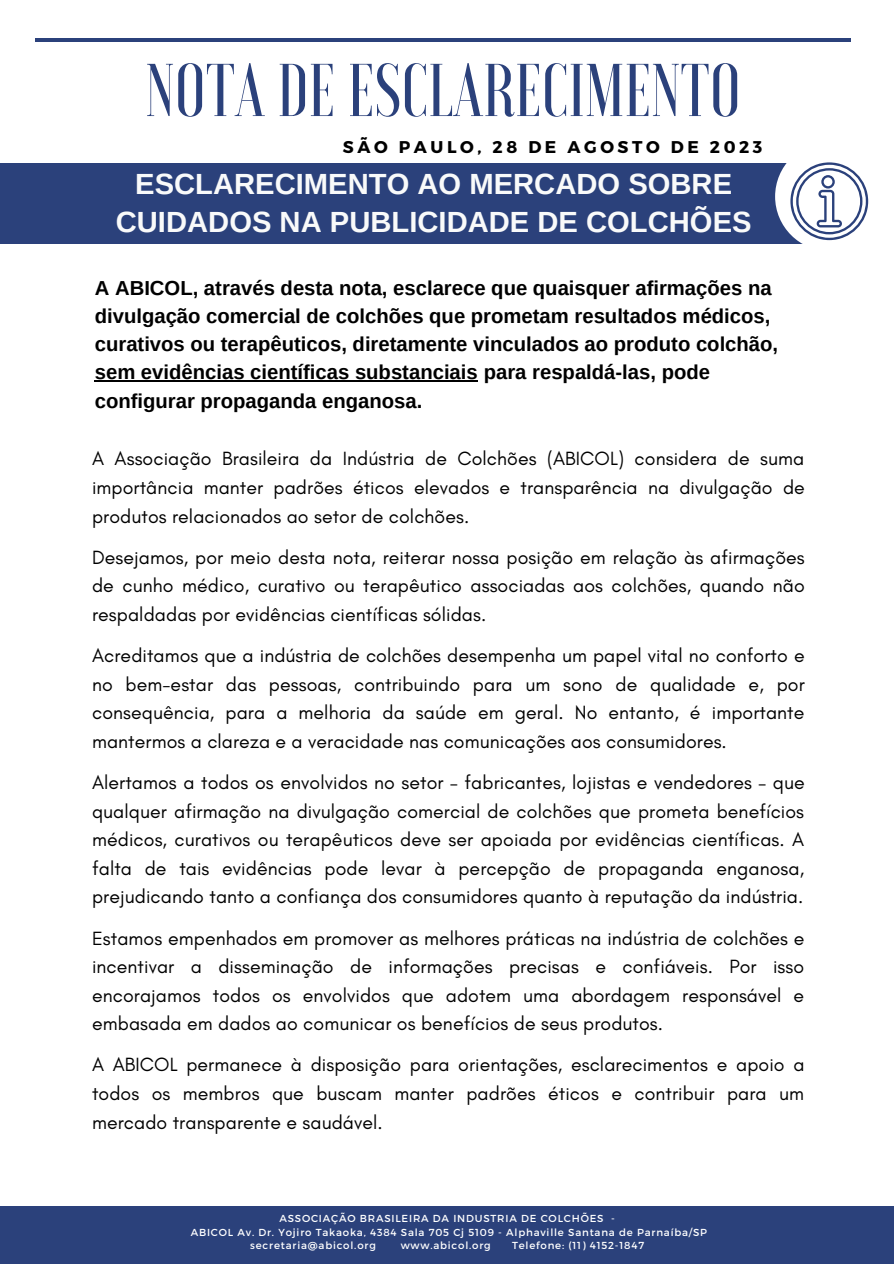
<style>
.page{position:relative;width:894px;height:1264px;background:#fff}
.page>*{position:absolute;margin:0;border:0;box-sizing:border-box;transform-origin:0 0}
.t1{font:500 74.55px "Voga";color:#2b417b}
.t2{font:700 29.1px/38.2px "Arimo";color:#f9fafa;text-align:center}
.t3{font:700 20.25px/28.2px "Arimo";color:#000}
.t4{font:19.5px/28.5px "Glacial Indifference";letter-spacing:.005em;color:#000;text-align:justify}
.t5{font:700 16.95px "Montserrat";letter-spacing:.21em;color:#000}
.t6{font:10.2px "Montserrat";letter-spacing:.08em;color:#fff}
</style>
<div class="page">
<hr style="left:35px;top:38px;width:815px;height:4px;background:#2b417b">
<div style="left:0;top:164px;width:807px;height:80px;background:#2b417b"></div>
<div style="left:774px;top:142px;width:110px;height:109px;background:#fff;border-radius:50%"></div>
<svg style="left:790px;top:162px;width:77px;height:78px"></svg>
<hr style="left:95px;top:380px;width:383px;height:1px;background:#000">
<div style="left:0;top:1206px;width:893px;height:57px;background:#2b417b"></div>
<p class="t1" style="left:145px;top:53px;width:597px">NOTA DE ESCLARECIMENTO</p>
<p class="t5" style="left:343px;top:136px;width:421px">SÃO PAULO, 28 DE AGOSTO DE 2023</p>
<p class="t2" style="left:116px;top:165px;width:637px">ESCLARECIMENTO AO MERCADO SOBRE<br>CUIDADOS NA PUBLICIDADE DE COLCHÕES</p>
<p class="t3" style="left:95px;top:274px;width:684px">A ABICOL, através desta nota, esclarece que quaisquer afirmações na divulgação comercial de colchões que prometam resultados médicos, curativos ou terapêuticos, diretamente vinculados ao produto colchão, sem evidências científicas substanciais para respaldá-las, pode configurar propaganda enganosa.</p>
<p class="t4" style="left:92px;top:444px;width:714px">A Associação Brasileira da Indústria de Colchões (ABICOL) considera de suma importância manter padrões éticos elevados e transparência na divulgação de produtos relacionados ao setor de colchões.</p>
<p class="t4" style="left:92px;top:542px;width:714px">Desejamos, por meio desta nota, reiterar nossa posição em relação às afirmações de cunho médico, curativo ou terapêutico associadas aos colchões, quando não respaldadas por evidências científicas sólidas.</p>
<p class="t4" style="left:92px;top:641px;width:714px">Acreditamos que a indústria de colchões desempenha um papel vital no conforto e no bem-estar das pessoas, contribuindo para um sono de qualidade e, por consequência, para a melhoria da saúde em geral. No entanto, é importante mantermos a clareza e a veracidade nas comunicações aos consumidores.</p>
<p class="t4" style="left:92px;top:768px;width:714px">Alertamos a todos os envolvidos no setor – fabricantes, lojistas e vendedores – que qualquer afirmação na divulgação comercial de colchões que prometa benefícios médicos, curativos ou terapêuticos deve ser apoiada por evidências científicas. A falta de tais evidências pode levar à percepção de propaganda enganosa, prejudicando tanto a confiança dos consumidores quanto à reputação da indústria.</p>
<p class="t4" style="left:92px;top:923px;width:713px">Estamos empenhados em promover as melhores práticas na indústria de colchões e incentivar a disseminação de informações precisas e confiáveis. Por isso encorajamos todos os envolvidos que adotem uma abordagem responsável e embasada em dados ao comunicar os benefícios de seus produtos.</p>
<p class="t4" style="left:92px;top:1050px;width:713px">A ABICOL permanece à disposição para orientações, esclarecimentos e apoio a todos os membros que buscam manter padrões éticos e contribuir para um mercado transparente e saudável.</p>
<p class="t6" style="left:279px;top:1211px;width:337px">ASSOCIAÇÃO BRASILEIRA DA INDUSTRIA DE COLCHÕES -</p>
<p class="t6" style="left:191px;top:1225px;width:518px">ABICOL Av. Dr. Yojiro Takaoka, 4384 Sala 705 Cj 5109 - Alphaville Santana de Parnaíba/SP</p>
<p class="t6" style="left:250px;top:1238px;width:127px">secretaria@abicol.org</p>
<p class="t6" style="left:400px;top:1238px;width:91px">www.abicol.org</p>
<p class="t6" style="left:512px;top:1238px;width:133px">Telefone: (11) 4152-1847</p>
</div>
